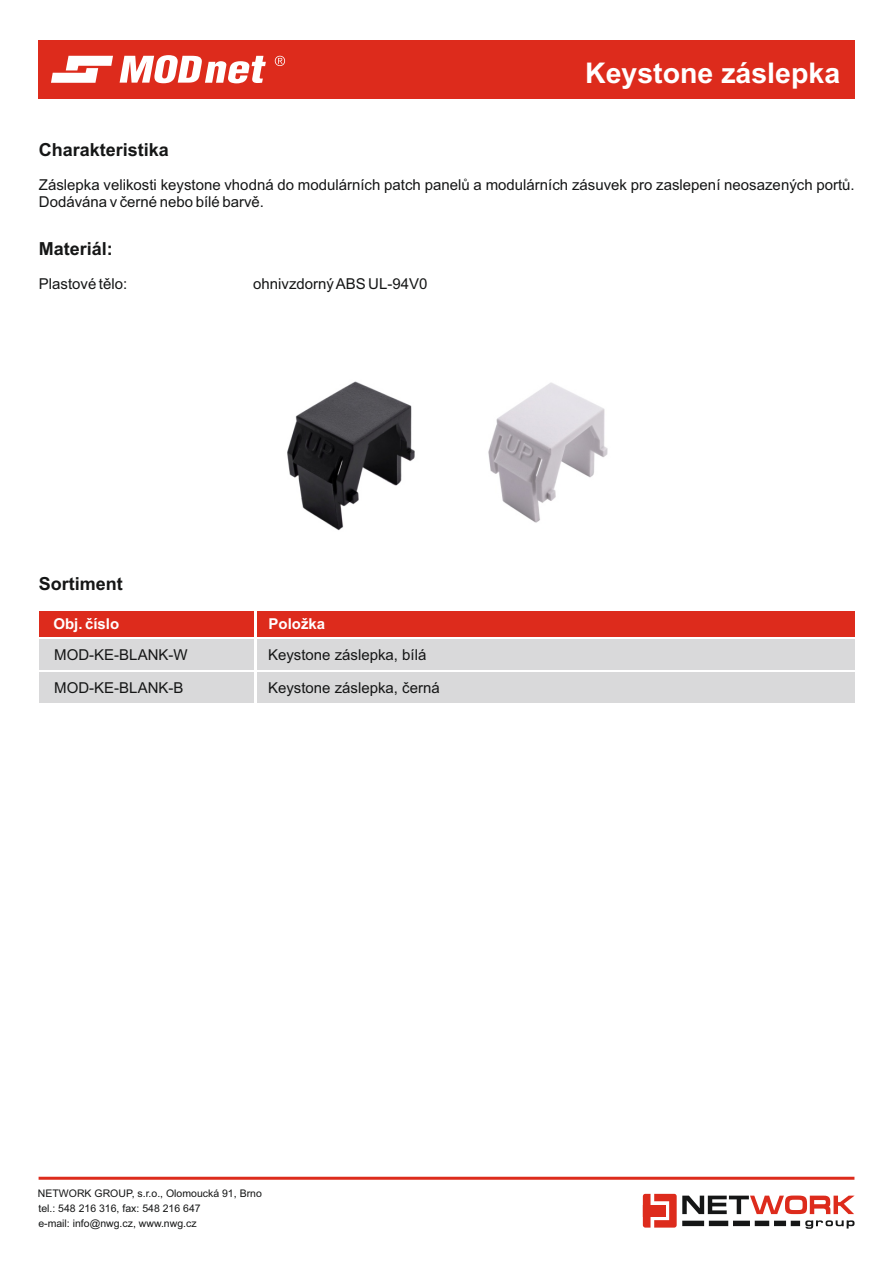
<style>
.page{position:relative;width:893px;height:1263px;background:#fff}
.page>*{position:absolute;margin:0;border:0;box-sizing:border-box;transform-origin:0 0}
.t1{font:700 28.5px "Arial";color:#fff}
.t2{font:700 18px "Arial";color:#151616}
.t3{font:15px/16.8px "Arial";color:#151616}
.t4{font:700 15px "Arial";color:#fff}
.t5{font:10.5px/15.8px "Arial";color:#151616}
</style>
<div class="page">
<div style="left:39px;top:611px;width:815px;height:26px;background:#dd2b1c"></div>
<div style="left:39px;top:639px;width:815px;height:31px;background:#d9d9da"></div>
<div style="left:38px;top:40px;width:816px;height:59px;background:#dd2b1c"></div>
<svg style="left:120px;top:55px;width:146px;height:28px"></svg>
<svg style="left:51px;top:56px;width:62px;height:27px"></svg>
<svg style="left:275px;top:56px;width:10px;height:10px"></svg>
<svg style="left:643px;top:1194px;width:212px;height:35px"></svg>
<div style="left:709px;top:1221px;width:19px;height:5px;background:#151616"></div>
<div style="left:774px;top:1221px;width:12px;height:5px;background:#151616"></div>
<div style="left:791px;top:1221px;width:9px;height:5px;background:#151616"></div>
<div style="left:733px;top:1221px;width:17px;height:5px;background:#151616"></div>
<div style="left:755px;top:1221px;width:14px;height:5px;background:#151616"></div>
<hr style="left:39px;top:1177px;width:815px;height:3px;background:#dd2b1c">
<img style="left:287px;top:381px;width:128px;height:150px">
<img style="left:488px;top:382px;width:120px;height:141px">
<div style="left:39px;top:672px;width:815px;height:31px;background:#d9d9da"></div>
<hr style="left:254px;top:600px;width:3px;height:121px;background:#fff">
<h1 class="t1" style="left:585px;top:62px;width:257px">Keystone záslepka</h1>
<p class="t2" style="left:39px;top:143px;width:132px">Charakteristika</p>
<p class="t3" style="left:39px;top:178px;width:817px">Záslepka velikosti keystone vhodná do modulárních patch panelů a modulárních zásuvek pro zaslepení neosazených portů.<br>Dodávána v černé nebo bílé barvě.</p>
<p class="t2" style="left:39px;top:242px;width:76px">Materiál:</p>
<p class="t3" style="left:39px;top:277px;width:90px">Plastové tělo:</p>
<p class="t3" style="left:253px;top:277px;width:176px">ohnivzdorný ABS UL-94V0</p>
<p class="t2" style="left:39px;top:577px;width:86px">Sortiment</p>
<p class="t4" style="left:53px;top:618px;width:67px">Obj. číslo</p>
<p class="t3" style="left:54px;top:648px;width:135px">MOD-KE-BLANK-W</p>
<p class="t3" style="left:268px;top:648px;width:160px">Keystone záslepka, bílá</p>
<p class="t4" style="left:269px;top:618px;width:58px">Položka</p>
<p class="t3" style="left:54px;top:681px;width:131px">MOD-KE-BLANK-B</p>
<p class="t3" style="left:268px;top:681px;width:173px">Keystone záslepka, černá</p>
<p class="t5" style="left:38px;top:1186px;width:225px">NETWORK GROUP, s.r.o., Olomoucká 91, Brno tel.: 548 216 316, fax: 548 216 647</p>
<p class="t5" style="left:38px;top:1216px;width:160px">e-mail: info@nwg.cz, www.nwg.cz</p>
</div>
